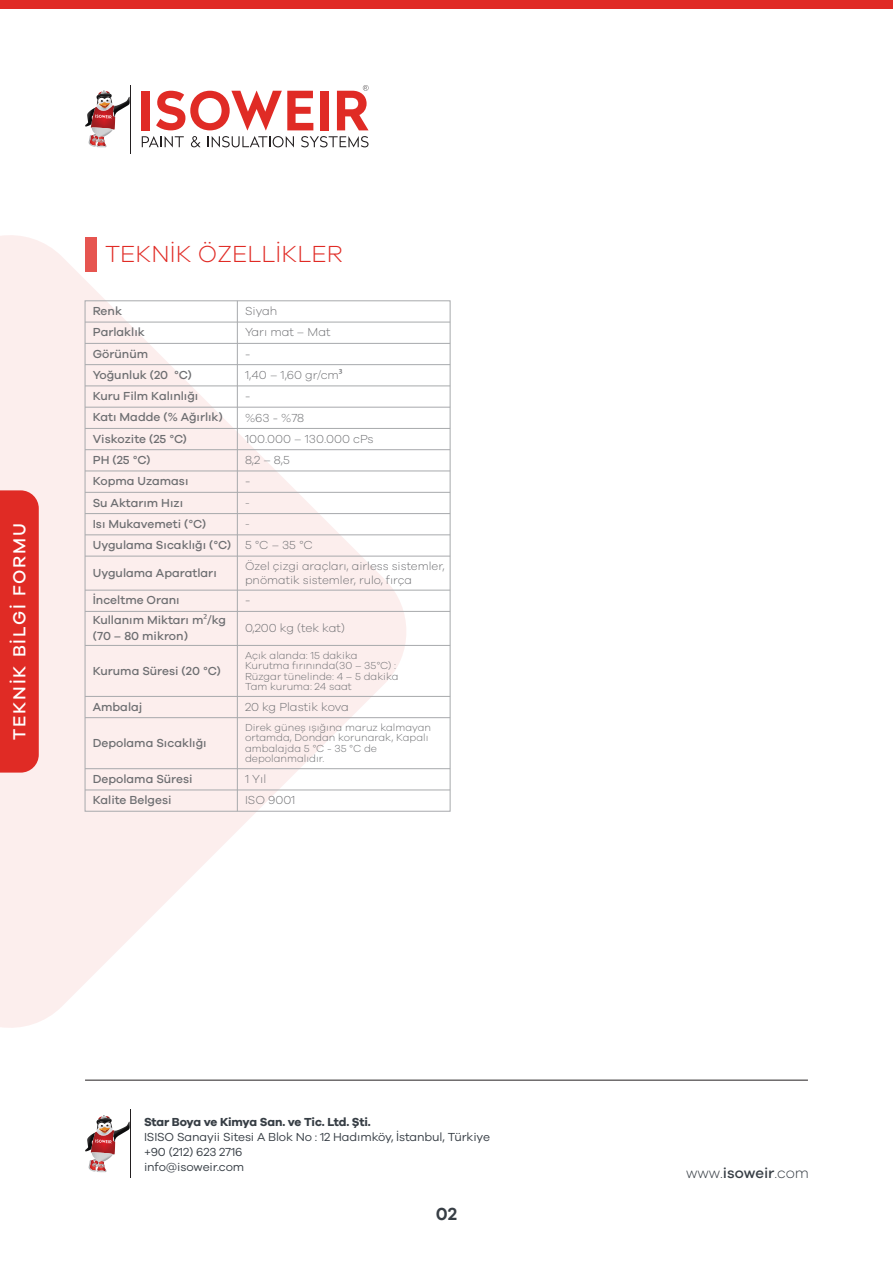
<style>
.page{position:relative;width:893px;height:1263px;background:#fff}
.page>*{position:absolute;margin:0;border:0;box-sizing:border-box;transform-origin:0 0}
.t1{font:300 24px "Galano Grotesque";color:#e02b25}
.t2{font:500 18px "Galano Grotesque";letter-spacing:.1em;color:#fff}
.t3{font:600 18px "Galano Grotesque";color:#373e45}
.t4{font:300 15px "Galano Grotesque";color:#373e45}
.t5{font:500 12px/16.2px "Galano Grotesque";color:#6d6e71}
.t6{font:300 12px "Galano Grotesque";color:#6d6e71}
.t7{font:12px/15px "Galano Grotesque";letter-spacing:-.01em;color:#373e45}
.t8{font:700 12px "Galano Grotesque";letter-spacing:-.02em;color:#373e45}
.t9{font:300 11.7px/14.1px "Galano Grotesque";color:#6d6e71}
.t10{font:300 10.5px/10.5px "Galano Grotesque";color:#6d6e71}
.s1{font-family:"Myriad Pro";font-weight:400}
.s2{font-weight:300}
.s3{font-weight:500}
</style>
<div class="page">
<svg style="left:0;top:235px;width:406px;height:793px;fill:#fceeed"></svg>
<div style="left:0;top:490px;width:39px;height:283px;background:#e02b25"></div>
<hr style="left:130px;top:85px;width:1px;height:68px;background:#231f20">
<svg style="left:85px;top:91px;width:45px;height:56px"></svg>
<svg style="left:142px;top:136px;width:42px;height:11px"></svg>
<svg style="left:191px;top:136px;width:10px;height:11px"></svg>
<svg style="left:208px;top:136px;width:86px;height:11px"></svg>
<svg style="left:301px;top:136px;width:68px;height:11px"></svg>
<div style="left:142px;top:91px;width:8px;height:39px;background:#e02b25"></div>
<svg style="left:156px;top:91px;width:157px;height:39px"></svg>
<div style="left:320px;top:91px;width:8px;height:39px;background:#e02b25"></div>
<svg style="left:337px;top:85px;width:32px;height:45px"></svg>
<hr style="left:130px;top:1110px;width:1px;height:68px;background:#231f20">
<svg style="left:85px;top:1115px;width:45px;height:57px"></svg>
<hr style="left:85px;top:1080px;width:723px;height:1px;background:#231f20">
<div style="left:0;top:0;width:893px;height:9px;background:#e02b25"></div>
<div style="left:85px;top:237px;width:11px;height:34px;background:#e65550"></div>
<hr style="left:85px;top:322px;width:365px;height:1px;background:#a7a9ac">
<hr style="left:85px;top:343px;width:365px;height:1px;background:#a7a9ac">
<hr style="left:85px;top:364px;width:365px;height:1px;background:#a7a9ac">
<hr style="left:85px;top:385px;width:365px;height:1px;background:#a7a9ac">
<hr style="left:85px;top:407px;width:365px;height:1px;background:#a7a9ac">
<hr style="left:85px;top:428px;width:365px;height:1px;background:#a7a9ac">
<hr style="left:85px;top:471px;width:365px;height:1px;background:#a7a9ac">
<hr style="left:85px;top:449px;width:365px;height:1px;background:#a7a9ac">
<hr style="left:85px;top:492px;width:365px;height:1px;background:#a7a9ac">
<hr style="left:85px;top:513px;width:365px;height:1px;background:#a7a9ac">
<hr style="left:85px;top:534px;width:365px;height:1px;background:#a7a9ac">
<hr style="left:85px;top:556px;width:365px;height:1px;background:#a7a9ac">
<svg style="left:237px;top:301px;width:1px;height:255px"></svg>
<hr style="left:85px;top:590px;width:365px;height:1px;background:#a7a9ac">
<hr style="left:237px;top:556px;width:1px;height:34px;background:#a7a9ac">
<hr style="left:85px;top:611px;width:365px;height:1px;background:#a7a9ac">
<svg style="left:237px;top:591px;width:1px;height:20px"></svg>
<hr style="left:85px;top:645px;width:365px;height:1px;background:#a7a9ac">
<hr style="left:237px;top:611px;width:1px;height:34px;background:#a7a9ac">
<hr style="left:85px;top:696px;width:365px;height:1px;background:#a7a9ac">
<hr style="left:237px;top:645px;width:1px;height:51px;background:#a7a9ac">
<hr style="left:85px;top:717px;width:365px;height:1px;background:#a7a9ac">
<svg style="left:237px;top:697px;width:1px;height:20px"></svg>
<hr style="left:85px;top:768px;width:365px;height:1px;background:#a7a9ac">
<hr style="left:237px;top:718px;width:1px;height:51px;background:#a7a9ac">
<hr style="left:85px;top:789px;width:365px;height:1px;background:#a7a9ac">
<svg style="left:237px;top:769px;width:1px;height:42px"></svg>
<h2 class="t2" style="left:9px;top:740px;width:218px;rotate:-90deg">TEKNİK BİLGİ FORMU</h2>
<h1 class="t1" style="left:105px;top:240px;width:239px">TEKNİK ÖZELLİKLER</h1>
<p class="t5" style="left:93px;top:303px;width:31px">Renk</p>
<p class="t6" style="left:245px;top:304px;width:34px">Siyah</p>
<p class="t5" style="left:93px;top:324px;width:54px">Parlaklık</p>
<p class="t6" style="left:245px;top:325px;width:87px">Yarı mat – Mat</p>
<p class="t5" style="left:93px;top:345px;width:57px">Görünüm</p>
<p class="t6" style="left:245px;top:346px;width:7px">-</p>
<p class="t5" style="left:93px;top:366px;width:101px">Yoğunluk (20 °C)</p>
<p class="t6" style="left:245px;top:368px;width:99px">1,40 – 1,60 gr/cm<span class="s1">³</span></p>
<p class="t5" style="left:93px;top:388px;width:107px">Kuru Film Kalınlığı</p>
<p class="t6" style="left:245px;top:389px;width:7px">-</p>
<p class="t5" style="left:93px;top:409px;width:132px">Katı Madde (% Ağırlık)</p>
<p class="t6" style="left:245px;top:410px;width:61px">%63 - %78</p>
<p class="t5" style="left:93px;top:451px;width:59px">PH (25 °C)</p>
<p class="t6" style="left:245px;top:453px;width:46px">8,2 – 8,5</p>
<p class="t5" style="left:93px;top:430px;width:96px">Viskozite (25 °C)</p>
<p class="t6" style="left:245px;top:431px;width:130px">100.000 – 130.000 cPs</p>
<p class="t5" style="left:93px;top:473px;width:97px">Kopma Uzaması</p>
<p class="t6" style="left:245px;top:474px;width:7px">-</p>
<p class="t5" style="left:93px;top:494px;width:92px">Su Aktarım Hızı</p>
<p class="t10" style="left:245px;top:497px;width:6px">-</p>
<p class="t5" style="left:93px;top:515px;width:115px">Isı Mukavemeti (°C)</p>
<p class="t10" style="left:245px;top:518px;width:6px">-</p>
<p class="t5" style="left:93px;top:537px;width:222px">Uygulama Sıcaklığı (°C) <span class="s2">5 °C – 35 °C</span></p>
<p class="t5" style="left:93px;top:564px;width:126px">Uygulama Aparatları</p>
<p class="t9" style="left:245px;top:558px;width:201px">Özel çizgi araçları, airless sistemler, pnömatik sistemler, rulo, fırça</p>
<p class="t5" style="left:93px;top:592px;width:88px">İnceltme Oranı</p>
<p class="t6" style="left:245px;top:593px;width:7px">-</p>
<p class="t5" style="left:93px;top:612px;width:135px">Kullanım Miktarı m<span class="s1">²</span>/kg (70 – 80 mikron)</p>
<p class="t6" style="left:245px;top:621px;width:102px">0,200 kg (tek kat)</p>
<p class="t5" style="left:93px;top:662px;width:129px">Kuruma Süresi (20 °C)</p>
<p class="t10" style="left:245px;top:649px;width:155px">Açık alanda: 15 dakika<br>Kurutma fırınında(30 – 35°C) :<br>Rüzgar tünelinde: 4 – 5 dakika<br>Tam kuruma: 24 saat</p>
<p class="t5" style="left:93px;top:698px;width:51px">Ambalaj</p>
<p class="t6" style="left:245px;top:699px;width:106px">20 kg Plastik kova</p>
<p class="t5" style="left:93px;top:734px;width:115px">Depolama Sıcaklığı</p>
<p class="t10" style="left:245px;top:721px;width:188px">Direk güneş ışığına maruz kalmayan ortamda, Dondan korunarak, Kapalı ambalajda 5 °C - 35 °C de depolanmalıdır.</p>
<p class="t5" style="left:93px;top:770px;width:101px">Depolama Süresi</p>
<p class="t6" style="left:245px;top:772px;width:23px">1 Yıl</p>
<p class="t5" style="left:93px;top:792px;width:80px">Kalite Belgesi</p>
<p class="t6" style="left:245px;top:793px;width:52px">ISO 9001</p>
<p class="t8" style="left:144px;top:1114px;width:228px">Star Boya ve Kimya San. ve Tic. Ltd. Şti.</p>
<p class="t7" style="left:144px;top:1128px;width:347px">ISISO Sanayii Sitesi A Blok No : 12 Hadımköy, İstanbul, Türkiye +90 (212) 623 2716<br>info@isoweir.com</p>
<h2 class="t3" style="left:436px;top:1203px;width:23px">02</h2>
<p class="t4" style="left:686px;top:1164px;width:124px">www.<span class="s3">isoweir</span>.com</p>
</div>
